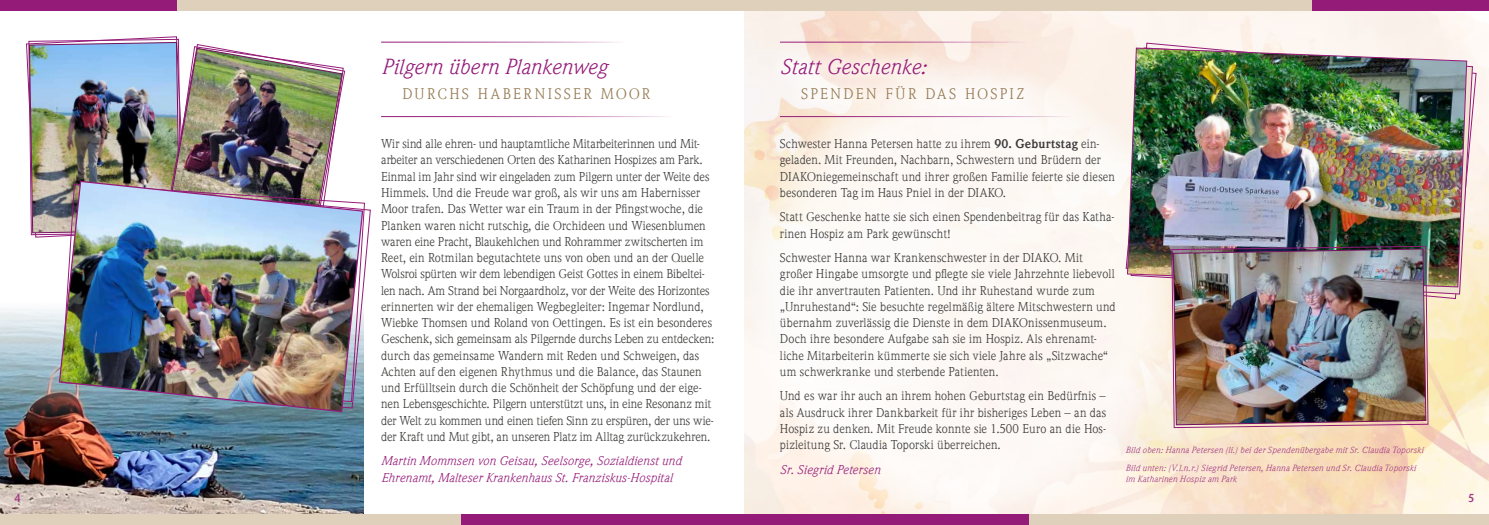
<style>
.page{position:relative;width:1489px;height:525px;background:#fff}
.page>*{position:absolute;margin:0;border:0;box-sizing:border-box;transform-origin:0 0}
.t1{font:italic 21.25px "Weidemann LT";letter-spacing:.005em;color:#951b79}
.t2{font:15px "Weidemann LT";letter-spacing:.15em;color:#937951}
.t3{font:12.5px/16.2px "Weidemann LT";letter-spacing:.005em;color:#3b3b3a}
.t4{font:italic 12.5px/16.2px "Weidemann LT";letter-spacing:.01em;color:#951b79}
.t5{font:700 11.25px "Weidemann LT";color:#9e3583}
.t6{font:italic 8.75px/18px "Weidemann LT";letter-spacing:.02em;color:#9e3583}
.s1{font-weight:700}
</style>
<div class="page">
<img style="left:0;top:309px;width:363px;height:205px">
<img style="left:744px;top:11px;width:744px;height:503px">
<svg style="left:744px;top:59px;width:441px;height:455px;fill:#fdf8f4"></svg>
<div style="left:762px;top:40px;width:281px;height:79px;background:#fff;opacity:.75"></div>
<hr style="left:381px;top:116px;width:293px;height:1px;background:#951b79">
<hr style="left:780px;top:116px;width:292px;height:1px;background:#951b79">
<svg style="left:26px;top:36px;width:151px;height:202px"></svg>
<img style="left:28px;top:38px;width:151px;height:197px">
<svg style="left:162px;top:43px;width:184px;height:137px"></svg>
<img style="left:163px;top:47px;width:180px;height:133px">
<svg style="left:1124px;top:42px;width:352px;height:257px"></svg>
<svg style="left:1129px;top:47px;width:344px;height:248px"></svg>
<img style="left:1126px;top:47px;width:341px;height:241px">
<img style="left:58px;top:180px;width:306px;height:232px">
<img style="left:1170px;top:245px;width:258px;height:183px">
<img style="left:1172px;top:248px;width:254px;height:177px">
<div style="left:0;top:0;width:1488px;height:11px;background:#dfd0bc"></div>
<div style="left:0;top:0;width:177px;height:11px;background:#951b79"></div>
<div style="left:1311px;top:0;width:177px;height:11px;background:#951b79"></div>
<div style="left:0;top:514px;width:1488px;height:10px;background:#dfd0bc"></div>
<div style="left:461px;top:514px;width:567px;height:10px;background:#951b79"></div>
<p class="t5" style="left:15px;top:491px;width:8px">4</p>
<h1 class="t1" style="left:381px;top:54px;width:227px">Pilgern übern Plankenweg</h1>
<p class="t2" style="left:402px;top:85px;width:249px">DURCHS HABERNISSER MOOR</p>
<p class="t3" style="left:381px;top:136px;width:335px">Wir sind alle ehren- und hauptamtliche Mitarbeiterinnen und Mit&shy;arbeiter an verschiedenen Orten des Katharinen Hospizes am Park.<br>Einmal im Jahr sind wir eingeladen zum Pilgern unter der Weite des Himmels. Und die Freude war groß, als wir uns am Habernisser Moor trafen. Das Wetter war ein Traum in der Pfingstwoche, die Planken waren nicht rutschig, die Orchideen und Wiesenblumen waren eine Pracht, Blaukehlchen und Rohrammer zwitscherten im Reet, ein Rotmilan begutachtete uns von oben und an der Quelle Wolsroi spürten wir dem lebendigen Geist Gottes in einem Bibeltei&shy;len nach. Am Strand bei Norgaardholz, vor der Weite des Horizontes erinnerten wir der ehemaligen Wegbegleiter: Ingemar Nordlund, Wiebke Thomsen und Roland von Oettingen. Es ist ein besonderes Geschenk, sich gemeinsam als Pilgernde durchs Leben zu entdecken: durch das gemeinsame Wandern mit Reden und Schweigen, das Achten auf den eigenen Rhythmus und die Balance, das Staunen und Erfülltsein durch die Schönheit der Schöpfung und der eige&shy;nen Lebensgeschichte. Pilgern unterstützt uns, in eine Resonanz mit der Welt zu kommen und einen tiefen Sinn zu erspüren, der uns wie&shy;der Kraft und Mut gibt, an unseren Platz im Alltag zurückzukehren.</p>
<p class="t4" style="left:381px;top:452px;width:301px">Martin Mommsen von Geisau, Seelsorge, Sozialdienst und<br>Ehrenamt, Malteser Krankenhaus St. Franziskus-Hospital</p>
<h1 class="t1" style="left:780px;top:54px;width:147px">Statt Geschenke:</h1>
<p class="t2" style="left:801px;top:85px;width:224px">SPENDEN FÜR DAS HOSPIZ</p>
<p class="t3" style="left:780px;top:136px;width:336px">Schwester Hanna Petersen hatte zu ihrem <span class="s1">90. Geburtstag</span> ein&shy;geladen. Mit Freunden, Nachbarn, Schwestern und Brüdern der DIAKOniegemeinschaft und ihrer großen Familie feierte sie diesen besonderen Tag im Haus Pniel in der DIAKO.</p>
<p class="t3" style="left:780px;top:209px;width:336px">Statt Geschenke hatte sie sich einen Spendenbeitrag für das Katha&shy;rinen Hospiz am Park gewünscht!</p>
<p class="t3" style="left:780px;top:249px;width:337px">Schwester Hanna war Krankenschwester in der DIAKO. Mit großer Hingabe umsorgte und pflegte sie viele Jahrzehnte liebevoll die ihr anvertrauten Patienten. Und ihr Ruhestand wurde zum „Unruhestand“: Sie besuchte regelmäßig ältere Mitschwestern und übernahm zuverlässig die Dienste in dem DIAKOnissenmuseum.<br>Doch ihre besondere Aufgabe sah sie im Hospiz. Als ehrenamt&shy;liche Mitarbeiterin kümmerte sie sich viele Jahre als „Sitzwache“ um schwerkranke und sterbende Patienten.</p>
<p class="t3" style="left:780px;top:387px;width:328px;text-align:justify">Und es war ihr auch an ihrem hohen Geburtstag ein Bedürfnis – als Ausdruck ihrer Dankbarkeit für ihr bisheriges Leben – an das Hospiz zu denken. Mit Freude konnte sie 1.500 Euro an die Hos&shy;pizleitung Sr. Claudia Toporski überreichen.</p>
<p class="t4" style="left:780px;top:460px;width:102px">Sr. Siegrid Petersen</p>
<p class="t6" style="left:1125px;top:440px;width:299px">Bild oben: Hanna Petersen (li.) bei der Spendenübergabe mit Sr. Claudia Toporski<br>Bild unten: (V.l.n.r.) Siegrid Petersen, Hanna Petersen und Sr. Claudia Toporski</p>
<p class="t6" style="left:1125px;top:469px;width:112px">im Katharinen Hospiz am Park</p>
<p class="t5" style="left:1467px;top:491px;width:8px">5</p>
</div>
